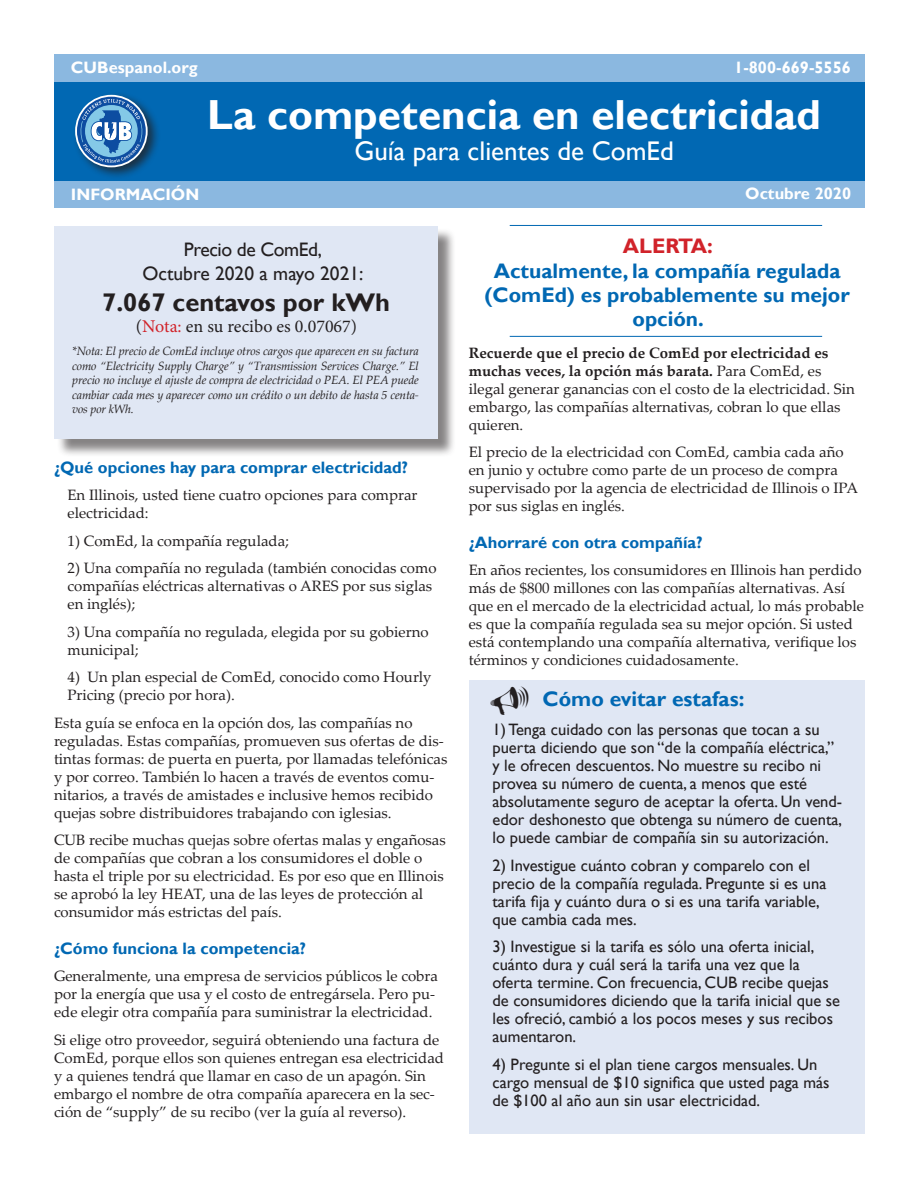
<style>
.page{position:relative;width:918px;height:1188px;background:#fff}
.page>*{position:absolute;margin:0;border:0;box-sizing:border-box;transform-origin:0 0}
.Privacy_guide_paragr{font:700 42px "Gill Sans";color:#fff}
.Privacy_guide_paragr-2{font:27px "Gill Sans";color:#fff}
.t1{font:700 25.5px "Gill Sans";color:#231f20}
.headline{font:700 21px/24px "Gill Sans";color:#0168b3;text-align:center}
.headline-2{font:700 21px "Gill Sans";color:#d1232a}
.t2{font:19.5px "Gill Sans";color:#231f20}
.t3{font:19.5px "Gill Sans";letter-spacing:-.02em;color:#231f20}
.t4{font:18px "Minion Pro";color:#231f20}
.Privacy_guide_paragr-3{font:16.5px/18px "Gill Sans";color:#231f20}
.subhead{font:700 16.5px "Gill Sans";color:#0168b3}
.t5{font:700 16.5px "Gill Sans";color:#fff}
.Privacy_guide_paragr-4{font:15px/18px "Palatino Linotype";color:#231f20}
.subhead-2{font:15px/18px "Palatino Linotype";color:#231f20}
.t6{font:italic 12px/14.4px "Palatino Linotype";letter-spacing:-.015em;color:#231f20;text-align:justify}
.s1{color:#d1232a}
.s2{font-weight:700}
</style>
<div class="page">
<div style="left:56px;top:228px;width:400px;height:229px;background:#231f20;opacity:.55"></div>
<div style="left:54px;top:226px;width:383px;height:212px;background:#e0e7f4"></div>
<div style="left:54px;top:81px;width:810px;height:100px;background:#0168b3"></div>
<div style="left:54px;top:181px;width:810px;height:27px;background:#8bb8e0"></div>
<div style="left:54px;top:54px;width:810px;height:27px;background:#8bb8e0"></div>
<div style="left:72px;top:91px;width:88px;height:89px;background:#231f20;opacity:.75"></div>
<svg style="left:75px;top:95px;width:73px;height:72px;background:#538cbf"></svg>
<div style="left:469px;top:680px;width:396px;height:454px;background:#e0e7f4"></div>
<hr style="left:510px;top:336px;width:312px;height:1px;background:#0168b3">
<hr style="left:510px;top:225px;width:312px;height:1px;background:#0168b3">
<p class="t5" style="left:71px;top:58px;width:128px">CUBespanol.org</p>
<p class="t5" style="left:734px;top:58px;width:118px">1-800-669-5556</p>
<p class="Privacy_guide_paragr" style="left:207px;top:89px;width:615px">La competencia en electricidad</p>
<p class="Privacy_guide_paragr-2" style="left:354px;top:136px;width:321px">Guía para clientes de ComEd</p>
<p class="t5" style="left:71px;top:185px;width:130px">INFORMACIÓN</p>
<p class="t5" style="left:745px;top:183px;width:107px">Octubre 2020</p>
<p class="t3" style="left:184px;top:238px;width:140px">Precio de ComEd,</p>
<p class="t2" style="left:142px;top:262px;width:223px">Octubre 2020 a mayo 2021:</p>
<p class="t1" style="left:102px;top:287px;width:289px">7.067 centavos por kWh</p>
<p class="t4" style="left:136px;top:314px;width:223px">(<span class="s1">Nota:</span> en su recibo es 0.07067)</p>
<p class="t6" style="left:72px;top:344px;width:348px">*Nota: El precio de ComEd incluye otros cargos que aparecen en su factura como “Electricity Supply Charge” y “Transmission Services Charge.” El precio no incluye el ajuste de compra de electricidad o PEA. El PEA puede cambiar cada mes y aparecer como un crédito o un debito de hasta 5 centa&shy;vos por kWh.</p>
<p class="subhead" style="left:54px;top:457px;width:356px">¿Qué opciones hay para comprar electricidad?</p>
<p class="Privacy_guide_paragr-4" style="left:68px;top:486px;width:351px">En Illinois, usted tiene cuatro opciones para comprar electricidad:</p>
<p class="Privacy_guide_paragr-4" style="left:68px;top:531px;width:223px">1) ComEd, la compañía regulada;</p>
<p class="Privacy_guide_paragr-4" style="left:68px;top:559px;width:371px">2) Una compañía no regulada (también conocidas como compañías eléctricas alternativas o ARES por sus siglas en inglés);</p>
<p class="Privacy_guide_paragr-4" style="left:68px;top:622px;width:363px">3) Una compañía no regulada, elegida por su gobierno municipal;</p>
<p class="Privacy_guide_paragr-4" style="left:68px;top:668px;width:366px">4) Un plan especial de ComEd, conocido como Hourly<br>Pricing (precio por hora).</p>
<p class="Privacy_guide_paragr-4" style="left:54px;top:713px;width:395px">Esta guía se enfoca en la opción dos, las compañías no reguladas. Estas compañías, promueven sus ofertas de dis&shy;tintas formas: de puerta en puerta, por llamadas telefónicas y por correo. También lo hacen a través de eventos comu&shy;nitarios, a través de amistades e inclusive hemos recibido quejas sobre distribuidores trabajando con iglesias.</p>
<p class="Privacy_guide_paragr-4" style="left:54px;top:831px;width:393px">CUB recibe muchas quejas sobre ofertas malas y engañosas de compañías que cobran a los consumidores el doble o hasta el triple por su electricidad. Es por eso que en Illinois se aprobó la ley HEAT, una de las leyes de protección al consumidor más estrictas del país.</p>
<p class="subhead" style="left:54px;top:938px;width:254px">¿Cómo funciona la competencia?</p>
<p class="Privacy_guide_paragr-4" style="left:54px;top:967px;width:385px">Generalmente, una empresa de servicios públicos le cobra por la energía que usa y el costo de entregársela. Pero pu&shy;ede elegir otra compañía para suministrar la electricidad.</p>
<p class="Privacy_guide_paragr-4" style="left:54px;top:1030px;width:392px">Si elige otro proveedor, seguirá obteniendo una factura de ComEd, porque ellos son quienes entregan esa electricidad y a quienes tendrá que llamar en caso de un apagón. Sin embargo el nombre de otra compañía aparecera en la sec&shy;ción de “supply” de su recibo (ver la guía al reverso).</p>
<p class="headline-2" style="left:623px;top:233px;width:92px">ALERTA:</p>
<p class="headline" style="left:485px;top:259px;width:367px">Actualmente, la compañía regulada (ComEd) es probablemente su mejor opción.</p>
<p class="Privacy_guide_paragr-4" style="left:469px;top:343px;width:388px"><span class="s2">Recuerde que el precio de ComEd por electricidad es muchas veces, la opción más barata.</span> Para ComEd, es ilegal generar ganancias con el costo de la electricidad. Sin embargo, las compañías alternativas, cobran lo que ellas quieren.</p>
<p class="Privacy_guide_paragr-4" style="left:469px;top:442px;width:391px">El precio de la electricidad con ComEd, cambia cada año en junio y octubre como parte de un proceso de compra supervisado por la agencia de electricidad de Illinois o IPA por sus siglas en inglés.</p>
<p class="subhead" style="left:469px;top:532px;width:235px">¿Ahorraré con otra compañía?</p>
<p class="subhead-2" style="left:469px;top:560px;width:397px">En años recientes, los consumidores en Illinois han perdido más de $800 millones con las compañías alternativas. Así que en el mercado de la electricidad actual, lo más probable es que la compañía regulada sea su mejor opción. Si usted está contemplando una compañía alternativa, verifique los términos y condiciones cuidadosamente.</p>
<p class="headline" style="left:543px;top:687px;width:203px">Cómo evitar estafas:</p>
<p class="Privacy_guide_paragr-3" style="left:492px;top:721px;width:351px">1) Tenga cuidado con las personas que tocan a su puerta diciendo que son “de la compañía eléctrica,” y le ofrecen descuentos. No muestre su recibo ni provea su número de cuenta, a menos que esté absolutamente seguro de aceptar la oferta. Un vend&shy;edor deshonesto que obtenga su número de cuenta, lo puede cambiar de compañía sin su autorización.</p>
<p class="Privacy_guide_paragr-3" style="left:492px;top:857px;width:335px">2) Investigue cuánto cobran y comparelo con el precio de la compañía regulada. Pregunte si es una tarifa fija y cuánto dura o si es una tarifa variable, que cambia cada mes.</p>
<p class="Privacy_guide_paragr-3" style="left:492px;top:938px;width:349px">3) Investigue si la tarifa es sólo una oferta inicial, cuánto dura y cuál será la tarifa una vez que la oferta termine. Con frecuencia, CUB recibe quejas de consumidores diciendo que la tarifa inicial que se les ofreció, cambió a los pocos meses y sus recibos aumentaron.</p>
<p class="Privacy_guide_paragr-3" style="left:492px;top:1056px;width:339px">4) Pregunte si el plan tiene cargos mensuales. Un cargo mensual de $10 significa que usted paga más de $100 al año aun sin usar electricidad.</p>
</div>
